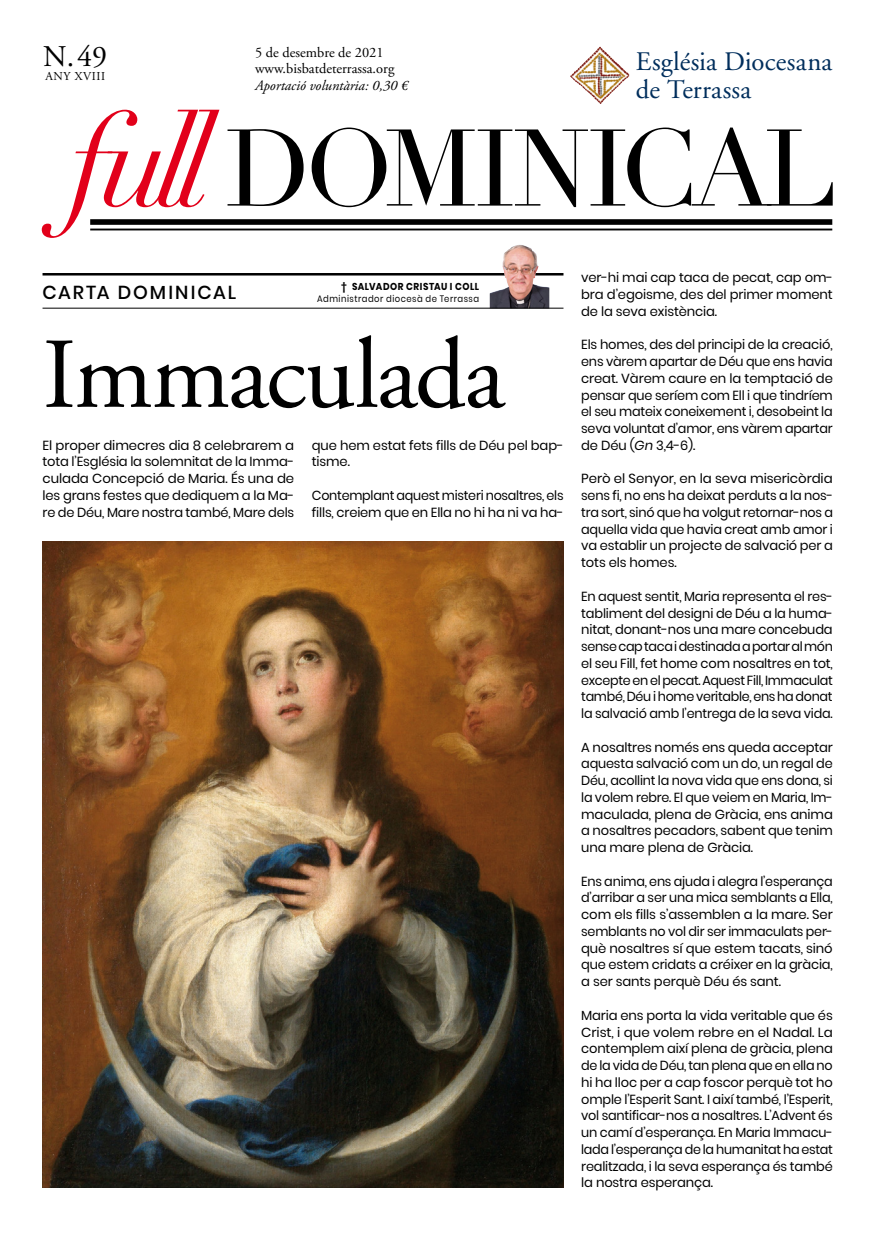
<style>
.page{position:relative;width:886px;height:1241px;background:#fff}
.page>*{position:absolute;margin:0;border:0;box-sizing:border-box;transform-origin:0 0}
.t1{font:106.88px "Didot LH";letter-spacing:-.055em;color:#000}
.t2{font:100px "Adobe Garamond Pro";color:#000}
.t3{font:30px "Adobe Garamond Pro";color:#000}
.t4{font:26.75px/28.1px "Adobe Garamond";letter-spacing:.005em;color:#002e5c}
.t5{font:500 18.75px "Poppins";letter-spacing:.105em;color:#000}
.t6{font:14.38px/16.9px "Adobe Garamond Pro";color:#000}
.t7{font:italic 14.38px "Adobe Garamond Pro";color:#000}
.t8{font:13.12px/16.8px "Poppins";letter-spacing:-.01em;color:#000;text-align:justify}
.t9{font:12.12px "Adobe Garamond Pro";letter-spacing:.05em;color:#000}
.t10{font:700 10px "Poppins";letter-spacing:.055em;color:#000;scale:.9 1}
.t11{font:9.38px "Poppins";letter-spacing:.06em;color:#000;scale:.9 1}
.s1{font-style:italic;font-size:126.12px;color:#e2001a}
.s2{font-style:italic}
</style>
<div class="page">
<div style="left:90px;top:219px;width:742px;height:6px;background:#000"></div>
<hr style="left:90px;top:228px;width:742px;height:2px;background:#000">
<img style="left:570px;top:46px;width:30px;height:32px">
<hr style="left:43px;top:273px;width:520px;height:2px;background:#000">
<img style="left:490px;top:245px;width:59px;height:63px">
<hr style="left:43px;top:308px;width:520px;height:1px;background:#000">
<img style="left:43px;top:541px;width:520px;height:646px">
<h3 class="t3" style="left:43px;top:38px;width:65px">N.49</h3>
<p class="t9" style="left:45px;top:69px;width:61px">ANY XVIII</p>
<p class="t6" style="left:255px;top:44px;width:141px">5 de desembre de 2021 www.bisbatdeterrassa.org</p>
<p class="t7" style="left:255px;top:77px;width:154px">Aportació voluntària: 0,30 €</p>
<h3 class="t4" style="left:636px;top:48px;width:198px">Església Diocesana de Terrassa</h3>
<h1 class="t1" style="left:69px;top:105px;width:770px"><span class="s1">full</span> DOMINICAL</h1>
<h3 class="t5" style="left:43px;top:281px;width:195px">CARTA DOMINICAL</h3>
<p class="t10" style="left:341px;top:280px;width:155px">† SALVADOR CRISTAU I COLL</p>
<p class="t11" style="left:317px;top:293px;width:181px">Administrador diocesà de Terrassa</p>
<h2 class="t2" style="left:43px;top:315px;width:465px">Immaculada</h2>
<p class="t8" style="left:43px;top:436px;width:253px">El proper dimecres dia 8 celebrarem a tota l’Església la solemnitat de la Imma&shy;culada Concepció de Maria. És una de les grans festes que dediquem a la Ma&shy;re de Déu, Mare nostra també, Mare dels</p>
<p class="t8" style="left:312px;top:436px;width:253px">que hem estat fets fills de Déu pel bap&shy;tisme.</p>
<p class="t8" style="left:312px;top:487px;width:253px">Contemplant aquest misteri nosaltres, els fills, creiem que en Ella no hi ha ni va ha-</p>
<p class="t8" style="left:581px;top:269px;width:253px">ver-hi mai cap taca de pecat, cap om&shy;bra d’egoisme, des del primer moment de la seva existència.</p>
<p class="t8" style="left:581px;top:336px;width:253px">Els homes, des del principi de la creació, ens vàrem apartar de Déu que ens havia creat. Vàrem caure en la temptació de pensar que seríem com Ell i que tindríem el seu mateix coneixement i, desobeint la seva voluntat d’amor, ens vàrem apartar de Déu (<span class="s2">Gn</span> 3,4-6).</p>
<p class="t8" style="left:581px;top:470px;width:253px">Però el Senyor, en la seva misericòrdia sens fi, no ens ha deixat perduts a la nos&shy;tra sort, sinó que ha volgut retornar-nos a aquella vida que havia creat amb amor i va establir un projecte de salvació per a tots els homes.</p>
<p class="t8" style="left:581px;top:587px;width:253px">En aquest sentit, Maria representa el res&shy;tabliment del designi de Déu a la huma&shy;nitat, donant-nos una mare concebuda sense cap taca i destinada a portar al món el seu Fill, fet home com nosaltres en tot, excepte en el pecat. Aquest Fill, Immaculat també, Déu i home veritable, ens ha donat la salvació amb l’entrega de la seva vida.</p>
<p class="t8" style="left:581px;top:738px;width:253px">A nosaltres només ens queda acceptar aquesta salvació com un do, un regal de Déu, acollint la nova vida que ens dona, si la volem rebre. El que veiem en Maria, Im&shy;maculada, plena de Gràcia, ens anima a nosaltres pecadors, sabent que tenim una mare plena de Gràcia.</p>
<p class="t8" style="left:581px;top:872px;width:253px">Ens anima, ens ajuda i alegra l’esperança d’arribar a ser una mica semblants a Ella, com els fills s’assemblen a la mare. Ser semblants no vol dir ser immaculats per&shy;què nosaltres sí que estem tacats, sinó que estem cridats a créixer en la gràcia, a ser sants perquè Déu és sant.</p>
<p class="t8" style="left:581px;top:1006px;width:253px">Maria ens porta la vida veritable que és Crist, i que volem rebre en el Nadal. La contemplem així plena de gràcia, plena de la vida de Déu, tan plena que en ella no hi ha lloc per a cap foscor perquè tot ho omple l’Esperit Sant. I així també, l’Esperit, vol santificar-nos a nosaltres. L’Advent és un camí d’esperança. En Maria Immacu&shy;lada l’esperança de la humanitat ha estat realitzada, i la seva esperança és també la nostra esperança.</p>
</div>
